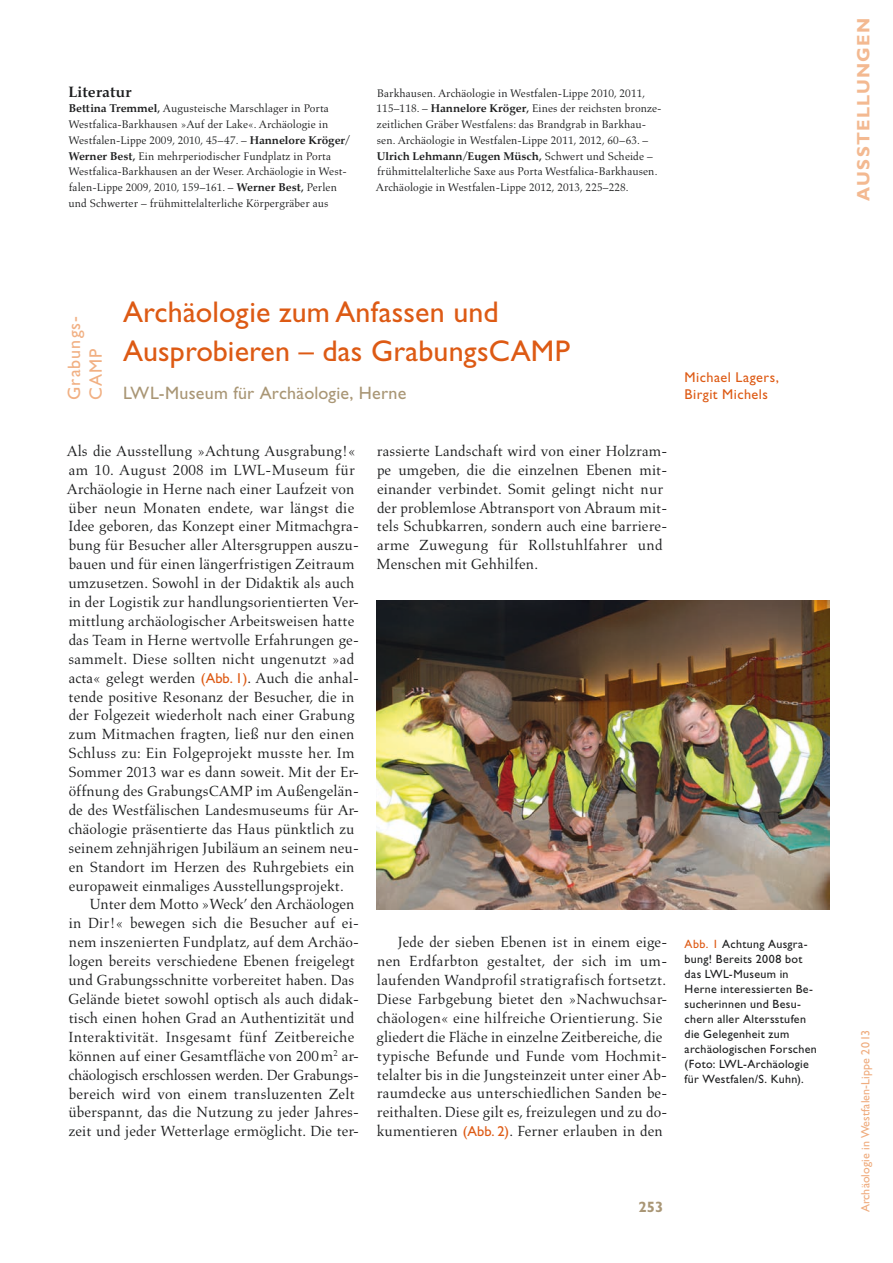
<style>
.page{position:relative;width:893px;height:1263px;background:#fff}
.page>*{position:absolute;margin:0;border:0;box-sizing:border-box;transform-origin:0 0}
.t1{font:30px/39px "Gill Sans Std";letter-spacing:.005em;color:#dd5a14}
.t2{font:18px "Gill Sans Std";letter-spacing:.015em;color:#a99675}
.t3{font:18px "Gill Sans Std Bold 12";letter-spacing:.07em;color:#f3b991}
.t4{font:18px/21.6px "Gill Sans Std";letter-spacing:.06em;color:#f1b083}
.t5{font:15px/18.9px "Aldus LT Std";letter-spacing:.005em;color:#1d1e1f}
.t6{font:15px "Aldus Nova Bold 2";letter-spacing:.015em;color:#1d1e1f}
.t7{font:700 15px "Gill Sans Std";color:#a99675}
.t8{font:14.25px/17.1px "Gill Sans Std";letter-spacing:.035em;color:#dd5a14}
.t9{font:12px/15px "Gill Sans Std";letter-spacing:.03em;color:#1d1e1f}
.t10{font:12px "Gill Sans Std 12";letter-spacing:.01em;color:#efac7e}
.t11{font:11.25px/15.8px "Aldus LT Std";letter-spacing:.01em;color:#1d1e1f}
.t12{font:11.25px "Aldus Nova Bold 2";color:#1d1e1f}
.s1{font-family:"Aldus Nova Bold 2"}
.s2{font-family:"Aldus LT Std"}
.s3{font-family:"Gill Sans Std";font-size:14.4px;color:#dd5a14}
.s4{color:#dd5a14}
</style>
<div class="page">
<img style="left:376px;top:600px;width:453px;height:309px">
<p class="t6" style="left:68px;top:83px;width:65px">Literatur</p>
<p class="t11" style="left:68px;top:101px;width:283px"><span class="s1">Bettina Tremmel,</span> Augusteische Marschlager in Porta Westfalica-Barkhausen »Auf der Lake«. Archäologie in Westfalen-Lippe 2009, 2010, 45–47. – <span class="s1">Hannelore Kröger/ Werner Best,</span> Ein mehrperiodischer Fundplatz in Porta Westfalica-Barkhausen an der Weser. Archäologie in West&shy;falen-Lippe 2009, 2010, 159–161. – <span class="s1">Werner Best,</span> Perlen und Schwerter – frühmittelalterliche Körpergräber aus</p>
<p class="t11" style="left:377px;top:85px;width:287px">Barkhausen. Archäologie in Westfalen-Lippe 2010, 2011, 115–118. – <span class="s1">Hannelore Kröger,</span> Eines der reichsten bronze&shy;zeitlichen Gräber Westfalens: das Brandgrab in Barkhau&shy;sen. Archäologie in Westfalen-Lippe 2011, 2012, 60–63. –</p>
<p class="t12" style="left:377px;top:149px;width:277px">Ulrich Lehmann/Eugen Müsch, <span class="s2">Schwert und Scheide –</span></p>
<p class="t11" style="left:376px;top:164px;width:283px">frühmittelalterliche Saxe aus Porta Westfalica-Barkhausen.<br>Archäologie in Westfalen-Lippe 2012, 2013, 225–228.</p>
<p class="t4" style="left:64px;top:400px;width:86px;rotate:-90deg">Grabungs-<br>CAMP</p>
<h1 class="t1" style="left:123px;top:292px;width:448px">Archäologie zum Anfassen und<br>Ausprobieren – das GrabungsCAMP</h1>
<p class="t2" style="left:123px;top:382px;width:285px">LWL-Museum für Archäologie, Herne</p>
<p class="t5" style="left:67px;top:442px;width:294px">Als die Ausstellung »Achtung Ausgrabung!« am 10. August 2008 im LWL-Museum für Archäologie in Herne nach einer Laufzeit von über neun Monaten endete, war längst die Idee geboren, das Konzept einer Mitmachgra&shy;bung für Besucher aller Altersgruppen auszu&shy;bauen und für einen längerfristigen Zeitraum umzusetzen. Sowohl in der Didaktik als auch in der Logistik zur handlungsorientierten Ver&shy;mittlung archäologischer Arbeitsweisen hatte das Team in Herne wertvolle Erfahrungen ge&shy;sammelt. Diese sollten nicht ungenutzt »ad acta« gelegt werden <span class="s3">(Abb. 1)</span>. Auch die anhal&shy;tende positive Resonanz der Besucher, die in der Folgezeit wiederholt nach einer Grabung zum Mitmachen fragten, ließ nur den einen Schluss zu: Ein Folgeprojekt musste her. Im Sommer 2013 war es dann soweit. Mit der Er&shy;öffnung des GrabungsCAMP im Außengelän&shy;de des Westfälischen Landesmuseums für Ar&shy;chäologie präsentierte das Haus pünktlich zu seinem zehnjährigen Jubiläum an seinem neu&shy;en Standort im Herzen des Ruhrgebiets ein europaweit einmaliges Ausstellungsprojekt.</p>
<p class="t5" style="left:68px;top:895px;width:292px;text-indent:21px">Unter dem Motto »Weck’ den Archäologen in Dir!« bewegen sich die Besucher auf ei&shy;nem inszenierten Fundplatz, auf dem Archäo&shy;logen bereits verschiedene Ebenen freigelegt und Grabungsschnitte vorbereitet haben. Das Gelände bietet sowohl optisch als auch didak&shy;tisch einen hohen Grad an Authentizität und Interaktivität. Insgesamt fünf Zeitbereiche können auf einer Gesamtfläche von 200m<sup>2</sup> ar&shy;chäologisch erschlossen werden. Der Grabungs&shy;bereich wird von einem transluzenten Zelt überspannt, das die Nutzung zu jeder Jahres&shy;zeit und jeder Wetterlage ermöglicht. Die ter-</p>
<p class="t5" style="left:377px;top:442px;width:292px">rassierte Landschaft wird von einer Holzram&shy;pe umgeben, die die einzelnen Ebenen mit&shy;einander verbindet. Somit gelingt nicht nur der problemlose Abtransport von Abraum mit&shy;tels Schubkarren, sondern auch eine barriere&shy;arme Zuwegung für Rollstuhlfahrer und Menschen mit Gehhilfen.</p>
<p class="t5" style="left:377px;top:933px;width:292px;text-indent:21px">Jede der sieben Ebenen ist in einem eige&shy;nen Erdfarbton gestaltet, der sich im um&shy;laufenden Wandprofil stratigrafisch fortsetzt.<br>Diese Farbgebung bietet den »Nachwuchsar&shy;chäologen« eine hilfreiche Orientierung. Sie gliedert die Fläche in einzelne Zeitbereiche, die typische Befunde und Funde vom Hochmit&shy;telalter bis in die Jungsteinzeit unter einer Ab&shy;raumdecke aus unterschiedlichen Sanden be&shy;reithalten. Diese gilt es, freizulegen und zu do&shy;kumentieren <span class="s3">(Abb. 2)</span>. Ferner erlauben in den</p>
<p class="t8" style="left:685px;top:369px;width:96px">Michael Lagers,<br>Birgit Michels</p>
<p class="t9" style="left:685px;top:936px;width:134px"><span class="s4">Abb. 1</span> Achtung Ausgra&shy;bung! Bereits 2008 bot das LWL-Museum in<br>Herne interessierten Be&shy;sucherinnen und Besu&shy;chern aller Altersstufen die Gelegenheit zum archäologischen Forschen (Foto: LWL-Archäologie für Westfalen/S. Kuhn).</p>
<p class="t7" style="left:638px;top:1198px;width:26px">253</p>
<p class="t3" style="left:853px;top:201px;width:184px;rotate:-90deg">AUSSTELLUNGEN</p>
<p class="t10" style="left:859px;top:1212px;width:184px;rotate:-90deg">Archäologie in Westfalen-Lippe 2013</p>
</div>
